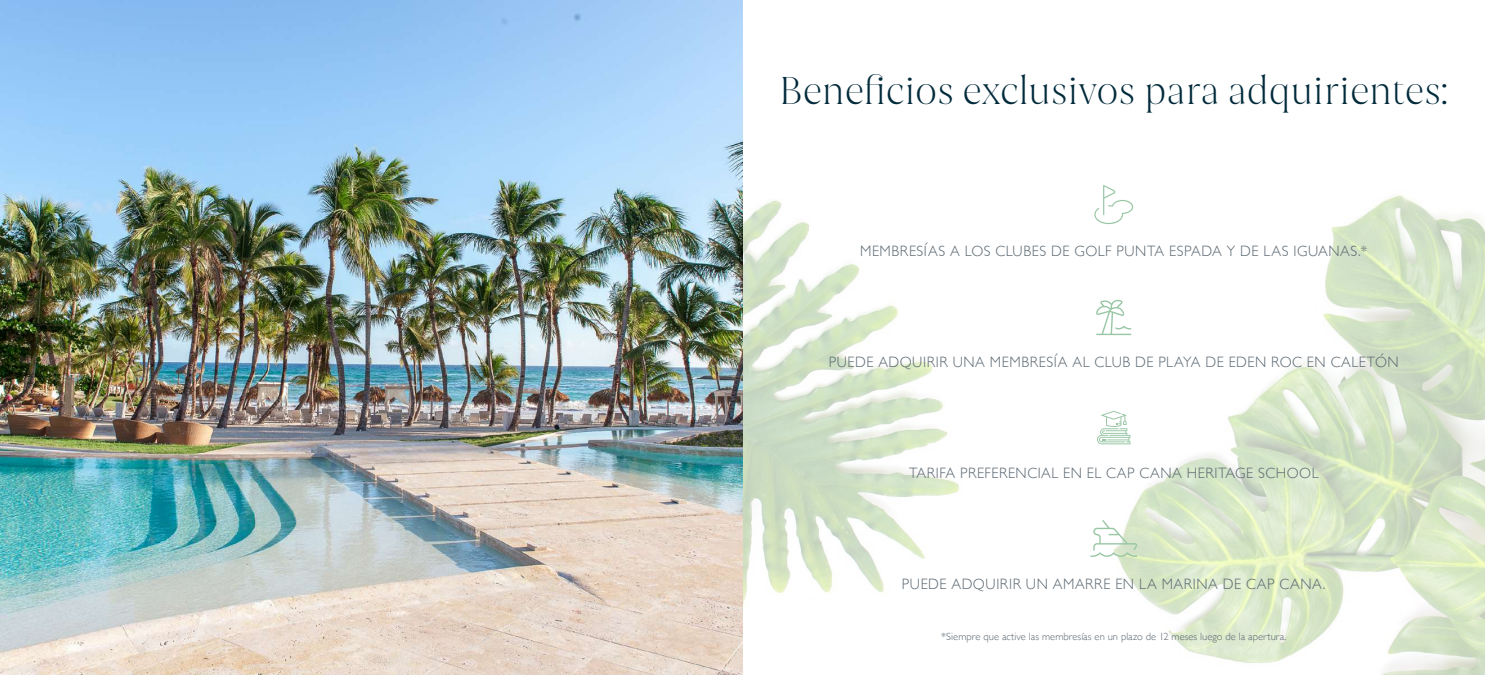
<style>
.page{position:relative;width:1485px;height:675px;background:#fff}
.page>*{position:absolute;margin:0;border:0;box-sizing:border-box;transform-origin:0 0}
.t1{font:200 37.5px "Joane";letter-spacing:-.015em;color:#002a3b}
.t2{font:300 15px "Gill Sans";letter-spacing:.035em;color:#596670}
.t3{font:300 10.5px "Gill Sans";letter-spacing:.005em;color:#596670}
</style>
<div class="page">
<img style="left:742px;top:176px;width:743px;height:499px">
<svg style="left:1094px;top:185px;width:39px;height:39px"></svg>
<svg style="left:1096px;top:299px;width:35px;height:36px"></svg>
<svg style="left:1090px;top:520px;width:47px;height:37px"></svg>
<svg style="left:1097px;top:411px;width:34px;height:33px"></svg>
<img style="left:0;top:0;width:742px;height:675px">
<h1 class="t1" style="left:780px;top:68px;width:669px">Beneficios exclusivos para adquirientes:</h1>
<p class="t2" style="left:860px;top:240px;width:509px">MEMBRESÍAS A LOS CLUBES DE GOLF PUNTA ESPADA Y DE LAS IGUANAS.*</p>
<p class="t2" style="left:829px;top:351px;width:571px">PUEDE ADQUIRIR UNA MEMBRESÍA AL CLUB DE PLAYA DE EDEN ROC EN CALETÓN</p>
<p class="t2" style="left:909px;top:462px;width:411px">TARIFA PREFERENCIAL EN EL CAP CANA HERITAGE SCHOOL</p>
<p class="t2" style="left:902px;top:573px;width:425px">PUEDE ADQUIRIR UN AMARRE EN LA MARINA DE CAP CANA.</p>
<p class="t3" style="left:941px;top:628px;width:347px">*Siempre que active las membresías en un plazo de 12 meses luego de la apertura.</p>
</div>
